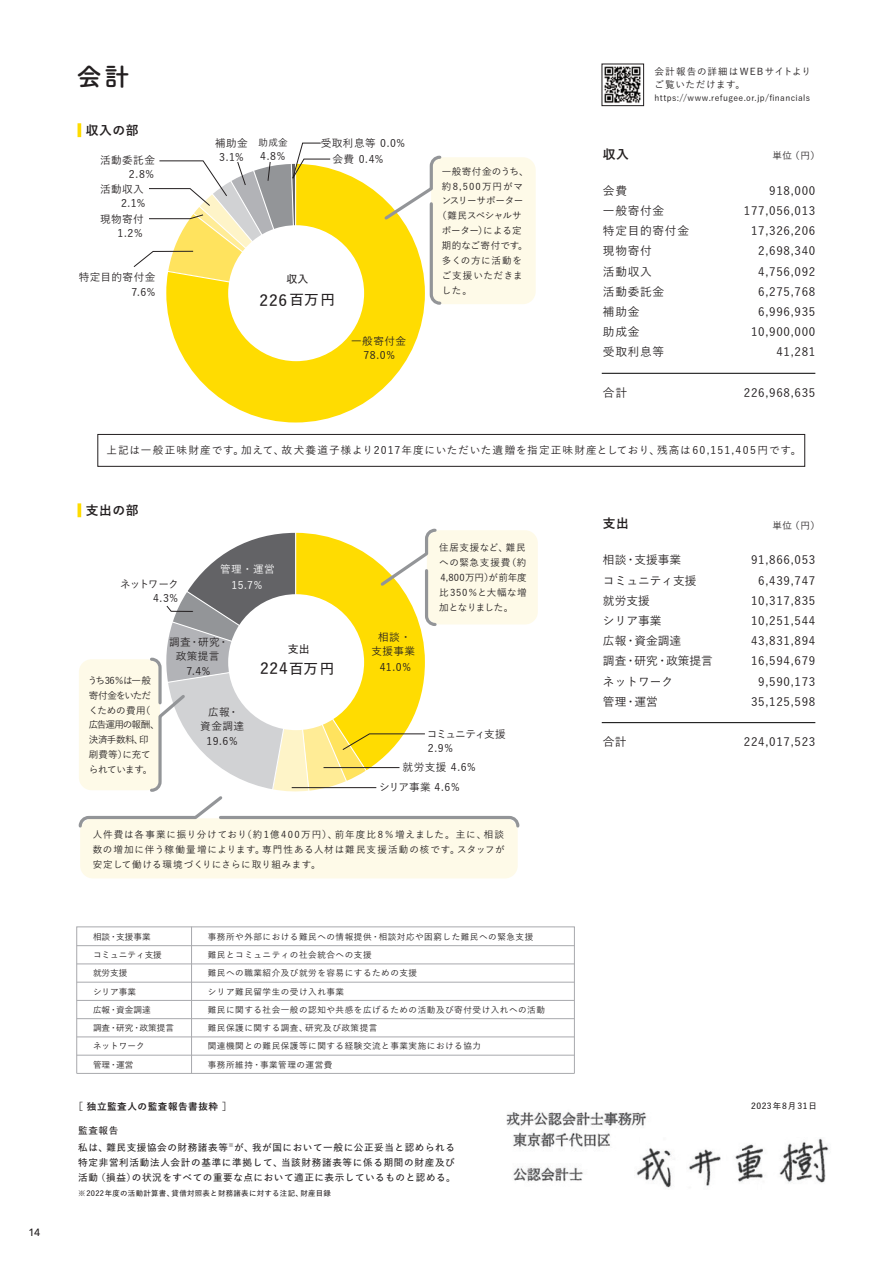
<style>
.page{position:relative;width:893px;height:1263px;background:#fff}
.page>*{position:absolute;margin:0;border:0;box-sizing:border-box;transform-origin:0 0}
.t1{font:700 25.5px "Tsuku A Rd Gothic";color:#231f20}
.t2{font:15.45px "Yu Gothic Std D";letter-spacing:.05em;color:#231f20}
.t3{font:12.75px "Yu Gothic Std B";letter-spacing:.04em;color:#231f20}
.t4{font:11.7px/20.2px "Yu Gothic Std M";letter-spacing:.06em;color:#231f20;text-align:right}
.t5{font:11.7px/20.2px "Yu Gothic Std M";color:#231f20}
.t6{font:10.95px "Yu Gothic Std D";color:#231f20}
.t7{font:10.65px/13.8px "Yu Gothic Std M";letter-spacing:.04em;color:#231f20;text-align:center}
.t8{font:10.65px "Yu Gothic Std M";letter-spacing:.095em;color:#231f20}
.t9{font:10.65px "Yu Gothic Std M";color:#fff}
.t10{font:10.65px "Yu Gothic Std M";letter-spacing:-.1em;color:#231f20}
.t11{font:500 10.5px "Avenir Next";color:#231f20}
.t12{font:9.6px/14.9px "Yu Gothic Std M";letter-spacing:.035em;color:#231f20;text-align:justify}
.t13{font:9.6px/17px "Yu Gothic Std D";letter-spacing:.065em;color:#231f20}
.t14{font:9.6px/14.9px "Yu Gothic Std M";letter-spacing:-.045em;color:#231f20}
.t15{font:9.6px/13.8px "Yu Gothic Std M";letter-spacing:.09em;color:#231f20}
.t16{font:9.6px "Yu Gothic Std B";letter-spacing:.06em;color:#231f20}
.t17{font:9.6px "Yu Gothic Std M";letter-spacing:.11em;color:#231f20}
.t18{font:9.6px "Yu Gothic Std M";letter-spacing:-.05em;color:#231f20}
.t19{font:9.6px "Yu Gothic Std M";letter-spacing:-.055em;color:#231f20}
.t20{font:9.6px "Yu Gothic Std M";letter-spacing:-.015em;color:#231f20}
.t21{font:9.6px "Yu Gothic Std M";letter-spacing:.075em;color:#231f20}
.t22{font:9.6px "Yu Gothic Std M";letter-spacing:.07em;color:#231f20}
.t23{font:8.55px/18.3px "Yu Gothic Std M";letter-spacing:.06em;color:#231f20}
.t24{font:8.55px/18.3px "Yu Gothic Std M";color:#231f20}
.t25{font:8.55px "Yu Gothic Std D";letter-spacing:.11em;color:#231f20}
.t26{font:7.5px "Yu Gothic Std D";letter-spacing:.04em;color:#231f20}
.s1{font-size:14.55px}
</style>
<div class="page">
<svg style="left:166px;top:169px;width:259px;height:253px;fill:#ffdc01"></svg>
<div style="left:228px;top:225px;width:136px;height:136px;background:#fff;border-radius:50%"></div>
<img style="left:506px;top:1111px;width:141px;height:71px">
<div style="left:98px;top:434px;width:707px;height:32px;border:1px solid #231f20"></div>
<div style="left:77px;top:927px;width:498px;height:146px;border:1px solid #a8a9ad"></div>
<hr style="left:77px;top:945px;width:497px;height:1px;background:#a8a9ad">
<hr style="left:77px;top:964px;width:497px;height:1px;background:#a8a9ad">
<hr style="left:77px;top:982px;width:497px;height:1px;background:#a8a9ad">
<hr style="left:77px;top:1000px;width:497px;height:1px;background:#a8a9ad">
<hr style="left:77px;top:1018px;width:497px;height:1px;background:#a8a9ad">
<hr style="left:77px;top:1037px;width:497px;height:1px;background:#a8a9ad">
<hr style="left:77px;top:1055px;width:497px;height:1px;background:#a8a9ad">
<hr style="left:77px;top:1073px;width:497px;height:1px;background:#a8a9ad">
<hr style="left:191px;top:927px;width:1px;height:146px;background:#a8a9ad">
<hr style="left:602px;top:722px;width:213px;height:1px;background:#000">
<hr style="left:602px;top:373px;width:213px;height:1px;background:#000">
<img style="left:635px;top:1138px;width:194px;height:50px">
<div style="left:80px;top:818px;width:438px;height:60px;background:#fefae8;border-radius:13px"></div>
<div style="left:427px;top:530px;width:111px;height:94px;background:#fefae8;border-radius:13px"></div>
<div style="left:431px;top:157px;width:105px;height:147px;background:#fefae8;border-radius:13px"></div>
<img style="left:604px;top:66px;width:37px;height:37px">
<div style="left:602px;top:64px;width:42px;height:42px;border:1px solid #231f20"></div>
<svg style="left:382px;top:155px;width:60px;height:151px"></svg>
<svg style="left:78px;top:528px;width:443px;height:301px"></svg>
<svg style="left:133px;top:143px;width:198px;height:151px"></svg>
<p class="t11" style="left:28px;top:1223px;width:14px">14</p>
<h1 class="t1" style="left:77px;top:57px;width:55px">会計</h1>
<h3 class="t3" style="left:77px;top:121px;width:63px"><sup>|</sup> 収入の部</h3>
<p class="t7" style="left:215px;top:135px;width:34px">補助金</p>
<p class="t7" style="left:100px;top:153px;width:56px">活動委託金</p>
<p class="t7" style="left:219px;top:149px;width:26px">3.1%</p>
<p class="t7" style="left:129px;top:167px;width:27px">2.8%</p>
<p class="t7" style="left:100px;top:181px;width:45px">活動収入</p>
<p class="t7" style="left:121px;top:196px;width:26px">2.1%</p>
<p class="t7" style="left:100px;top:211px;width:45px">現物寄付</p>
<p class="t7" style="left:118px;top:226px;width:27px">1.2%</p>
<p class="t12" style="left:258px;top:134px;width:31px">助成金</p>
<p class="t7" style="left:333px;top:134px;width:74px;line-height:16.5px;text-align:left;text-indent:-12px">受取利息等 0.0%会費 0.4%</p>
<p class="t7" style="left:260px;top:149px;width:27px">4.8%</p>
<p class="t7" style="left:79px;top:270px;width:78px">特定目的寄付金</p>
<p class="t7" style="left:131px;top:284px;width:26px">7.6%</p>
<p class="t6" style="left:287px;top:271px;width:23px">収入</p>
<h2 class="t2" style="left:260px;top:289px;width:77px">226<span class="s1">百万円</span></h2>
<p class="t7" style="left:351px;top:334px;width:56px">一般寄付金</p>
<p class="t7" style="left:363px;top:347px;width:33px">78.0%</p>
<p class="t12" style="left:442px;top:163px;width:88px">一般寄付金のうち、</p>
<p class="t17" style="left:442px;top:179px;width:83px">約8,500万円がマ</p>
<p class="t18" style="left:442px;top:194px;width:83px">ンスリーサポーター</p>
<p class="t19" style="left:437px;top:209px;width:86px">（難民スペシャルサ</p>
<p class="t20" style="left:442px;top:224px;width:82px">ポーター）による定</p>
<p class="t12" style="left:442px;top:238px;width:87px">期的なご寄付です。</p>
<p class="t21" style="left:442px;top:253px;width:82px">多くの方に活動を</p>
<p class="t22" style="left:442px;top:268px;width:83px">ご支援いただきま</p>
<p class="t12" style="left:442px;top:282px;width:32px">した。</p>
<p class="t15" style="left:654px;top:64px;width:158px">会計報告の詳細はWEBサイトよりご覧いただけます。</p>
<p class="t23" style="left:654px;top:88px;width:157px">https://www.refugee.or.jp/financials</p>
<h3 class="t3" style="left:603px;top:144px;width:28px">収入</h3>
<p class="t12" style="left:772px;top:148px;width:49px">単位（円）</p>
<h3 class="t4" style="left:603px;top:180px;width:88px;text-align:left">会費<br>一般寄付金<br>特定目的寄付金現物寄付<br>活動収入<br>活動委託金<br>補助金<br>助成金<br>受取利息等</h3>
<h3 class="t4" style="left:603px;top:382px;width:26px">合計</h3>
<h3 class="t4" style="left:744px;top:180px;width:73px">918,000<br>177,056,013<br>17,326,206<br>2,698,340<br>4,756,092<br>6,275,768<br>6,996,935<br>10,900,000<br>41,281</h3>
<h3 class="t4" style="left:744px;top:382px;width:73px">226,968,635</h3>
<p class="t8" style="left:106px;top:443px;width:696px">上記は一般正味財産です。加えて、故犬養道子様より2017年度にいただいた遺贈を指定正味財産としており、残高は60,151,405円です。</p>
<h3 class="t3" style="left:77px;top:501px;width:63px"><sup>|</sup> 支出の部</h3>
<p class="t7" style="left:120px;top:576px;width:60px;text-align:right">ネットワーク<br>4.3%</p>
<p class="t9" style="left:220px;top:562px;width:56px">管理・運営</p>
<p class="t9" style="left:231px;top:578px;width:32px">15.7%</p>
<p class="t14" style="left:88px;top:672px;width:73px">うち36％は一般寄付金をいただくための費用（広告運用の報酬、決済手数料、印<br>刷費等）に充てられています。</p>
<p class="t7" style="left:169px;top:635px;width:61px">調査・研究・政策提言</p>
<p class="t6" style="left:288px;top:640px;width:23px">支出</p>
<h2 class="t2" style="left:260px;top:657px;width:76px">224<span class="s1">百万円</span></h2>
<p class="t7" style="left:186px;top:663px;width:25px">7.4%</p>
<p class="t7" style="left:200px;top:705px;width:45px">広報・資金調達</p>
<p class="t7" style="left:206px;top:734px;width:33px">19.6%</p>
<p class="t7" style="left:371px;top:629px;width:45px">相談・支援事業</p>
<p class="t7" style="left:380px;top:660px;width:33px">41.0%</p>
<p class="t12" style="left:439px;top:540px;width:89px">住居支援など、難民への緊急支援費（約4,800万円）が前年度比350％と大幅な増加となりました。</p>
<p class="t10" style="left:427px;top:726px;width:81px">コミュニティ支援</p>
<p class="t7" style="left:379px;top:756px;width:98px;line-height:20.1px;text-align:left;text-indent:24px">就労支援 4.6%シリア事業 4.6%</p>
<p class="t7" style="left:428px;top:741px;width:27px">2.9%</p>
<p class="t12" style="left:93px;top:827px;width:414px">人件費は各事業に振り分けており（約1億400万円）、前年度比8％増えました。主に、相談数の増加に伴う稼働量増によります。専門性ある人材は難民支援活動の核です。スタッフが安定して働ける環境づくりにさらに取り組みます。</p>
<p class="t24" style="left:93px;top:927px;width:82px">相談・支援事業<br>コミュニティ支援<br>就労支援<br>シリア事業<br>広報・資金調達<br>調査・研究・政策提言ネットワーク<br>管理・運営</p>
<p class="t23" style="left:208px;top:927px;width:339px">事務所や外部における難民への情報提供・相談対応や困窮した難民への緊急支援<br>難民とコミュニティの社会統合への支援<br>難民への職業紹介及び就労を容易にするための支援<br>シリア難民留学生の受け入れ事業<br>難民に関する社会一般の認知や共感を広げるための活動及び寄付受け入れへの活動難民保護に関する調査、研究及び政策提言<br>関連機関との難民保護等に関する経験交流と事業実施における協力<br>事務所維持・事業管理の運営費</p>
<p class="t16" style="left:73px;top:1099px;width:160px">［ 独立監査人の監査報告書抜粋 ］</p>
<p class="t13" style="left:78px;top:1122px;width:378px">監査報告<br>私は、難民支援協会の財務諸表等<sup>※</sup>が、我が国において一般に公正妥当と認められる</p>
<p class="t13" style="left:78px;top:1154px;width:379px;line-height:14.9px">特定非営利活動法人会計の基準に準拠して、当該財務諸表等に係る期間の財産及び活動（損益）の状況をすべての重要な点において適正に表示しているものと認める。</p>
<p class="t26" style="left:78px;top:1188px;width:254px">※2022年度の活動計算書、貸借対照表と財務諸表に対する注記、財産目録</p>
<h3 class="t3" style="left:603px;top:514px;width:28px">支出</h3>
<p class="t12" style="left:772px;top:517px;width:49px">単位（円）</p>
<h3 class="t5" style="left:603px;top:549px;width:111px">相談・支援事業<br>コミュニティ支援<br>就労支援<br>シリア事業<br>広報・資金調達<br>調査・研究・政策提言ネットワーク<br>管理・運営</h3>
<h3 class="t4" style="left:603px;top:731px;width:25px">合計</h3>
<h3 class="t4" style="left:751px;top:549px;width:66px">91,866,053<br>6,439,747<br>10,317,835<br>10,251,544<br>43,831,894<br>16,594,679<br>9,590,173<br>35,125,598</h3>
<h3 class="t4" style="left:744px;top:731px;width:73px">224,017,523</h3>
<p class="t25" style="left:751px;top:1099px;width:67px">2023年8月31日</p>
</div>
